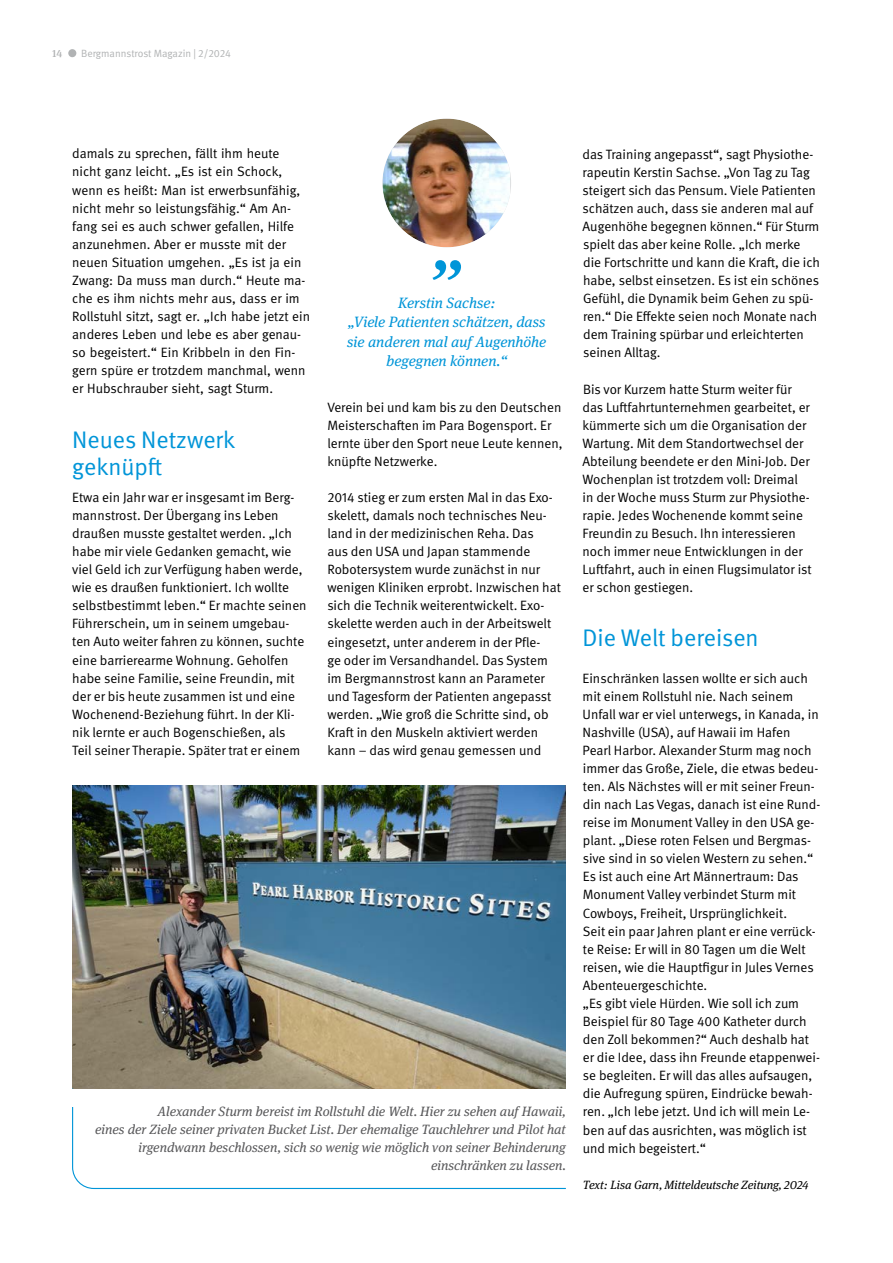
<style>
.page{position:relative;width:893px;height:1263px;background:#fff}
.page>*{position:absolute;margin:0;border:0;box-sizing:border-box;transform-origin:0 0}
.t1{font:24px/27px "DGUV Meta";color:#0095d8}
.t2{font:italic 15px/19.5px "DGUV Meta Serif";color:#0095d8;text-align:center}
.t3{font:13.5px/18.1px "DGUV Meta";color:#000}
.t4{font:italic 13.5px/18px "DGUV Meta Serif";color:#58585a;text-align:right}
.t5{font:italic 12px "DGUV Meta Serif";letter-spacing:-.005em;color:#000}
.t6{font:10.5px "DGUV Meta";letter-spacing:-.005em;color:#b1b3b4}
.t7{font:500 10.5px "DGUV Meta Serif";color:#b1b3b4}
</style>
<div class="page">
<div style="left:68px;top:49px;width:8px;height:8px;background:#b1b3b4;border-radius:50%"></div>
<img style="left:72px;top:785px;width:494px;height:302px">
<svg style="left:72px;top:1087px;width:494px;height:102px"></svg>
<img style="left:383px;top:119px;width:127px;height:128px">
<div style="left:372px;top:108px;width:150px;height:150px;border:10px solid #fff;border-radius:50%"></div>
<svg style="left:432px;top:260px;width:29px;height:20px"></svg>
<div style="left:57px;top:1089px;width:39px;height:17px;background:#fff"></div>
<p class="t7" style="left:52px;top:47px;width:12px">14</p>
<p class="t6" style="left:81px;top:47px;width:151px">Bergmannstrost Magazin | 2/2024</p>
<p class="t3" style="left:72px;top:145px;width:239px">damals zu sprechen, fällt ihm heute nicht ganz leicht. „Es ist ein Schock, wenn es heißt: Man ist erwerbsunfähig, nicht mehr so leistungsfähig.“ Am An&shy;fang sei es auch schwer gefallen, Hilfe anzunehmen. Aber er musste mit der neuen Situation umgehen. „Es ist ja ein Zwang: Da muss man durch.“ Heute ma&shy;che es ihm nichts mehr aus, dass er im Rollstuhl sitzt, sagt er. „Ich habe jetzt ein anderes Leben und lebe es aber genau&shy;so begeistert.“ Ein Kribbeln in den Fin&shy;gern spüre er trotzdem manchmal, wenn er Hubschrauber sieht, sagt Sturm.</p>
<h1 class="t1" style="left:72px;top:426px;width:164px">Neues Netzwerk geknüpft</h1>
<p class="t3" style="left:72px;top:488px;width:236px">Etwa ein Jahr war er insgesamt im Berg&shy;mannstrost. Der Übergang ins Leben draußen musste gestaltet werden. „Ich habe mir viele Gedanken gemacht, wie viel Geld ich zur Verfügung haben werde, wie es draußen funktioniert. Ich wollte selbstbestimmt leben.“ Er machte seinen Führerschein, um in seinem umgebau&shy;ten Auto weiter fahren zu können, suchte eine barrierearme Wohnung. Geholfen habe seine Familie, seine Freundin, mit der er bis heute zusammen ist und eine Wochenend-Beziehung führt. In der Kli&shy;nik lernte er auch Bogenschießen, als Teil seiner Therapie. Später trat er einem</p>
<p class="t2" style="left:347px;top:293px;width:201px">Kerstin Sachse:<br>„Viele Patienten schätzen, dass sie anderen mal auf Augenhöhe begegnen können.“</p>
<p class="t3" style="left:327px;top:398px;width:237px">Verein bei und kam bis zu den Deutschen Meisterschaften im Para Bogensport. Er lernte über den Sport neue Leute kennen, knüpfte Netzwerke.</p>
<p class="t3" style="left:327px;top:488px;width:235px">2014 stieg er zum ersten Mal in das Exo&shy;skelett, damals noch technisches Neu&shy;land in der medizinischen Reha. Das<br>aus den USA und Japan stammende Robotersystem wurde zunächst in nur wenigen Kliniken erprobt. Inzwischen hat sich die Technik weiterentwickelt. Exo&shy;skelette werden auch in der Arbeitswelt eingesetzt, unter anderem in der Pfle-<br>ge oder im Versandhandel. Das System im Bergmannstrost kann an Parameter und Tagesform der Patienten angepasst werden. „Wie groß die Schritte sind, ob Kraft in den Muskeln aktiviert werden kann – das wird genau gemessen und</p>
<p class="t4" style="left:95px;top:1103px;width:472px">Alexander Sturm bereist im Rollstuhl die Welt. Hier zu sehen auf Hawaii,<br>eines der Ziele seiner privaten Bucket List. Der ehemalige Tauchlehrer und Pilot hat irgendwann beschlossen, sich so wenig wie möglich von seiner Behinderung einschränken zu lassen.</p>
<p class="t3" style="left:583px;top:145px;width:239px">das Training angepasst“, sagt Physiothe&shy;rapeutin Kerstin Sachse. „Von Tag zu Tag steigert sich das Pensum. Viele Patienten schätzen auch, dass sie anderen mal auf Augenhöhe begegnen können.“ Für Sturm spielt das aber keine Rolle. „Ich merke die Fortschritte und kann die Kraft, die ich habe, selbst einsetzen. Es ist ein schönes Gefühl, die Dynamik beim Gehen zu spü&shy;ren.“ Die Effekte seien noch Monate nach dem Training spürbar und erleichterten seinen Alltag.</p>
<p class="t3" style="left:583px;top:380px;width:230px">Bis vor Kurzem hatte Sturm weiter für das Luftfahrtunternehmen gearbeitet, er kümmerte sich um die Organisation der Wartung. Mit dem Standortwechsel der Abteilung beendete er den Mini-Job. Der Wochenplan ist trotzdem voll: Dreimal in der Woche muss Sturm zur Physiothe&shy;rapie. Jedes Wochenende kommt seine Freundin zu Besuch. Ihn interessieren noch immer neue Entwicklungen in der Luftfahrt, auch in einen Flugsimulator ist er schon gestiegen.</p>
<h1 class="t1" style="left:583px;top:625px;width:178px">Die Welt bereisen</h1>
<p class="t3" style="left:583px;top:669px;width:239px">Einschränken lassen wollte er sich auch mit einem Rollstuhl nie. Nach seinem Unfall war er viel unterwegs, in Kanada, in Nashville (USA), auf Hawaii im Hafen Pearl Harbor. Alexander Sturm mag noch immer das Große, Ziele, die etwas bedeu&shy;ten. Als Nächstes will er mit seiner Freun&shy;din nach Las Vegas, danach ist eine Rund&shy;reise im Monument Valley in den USA ge&shy;plant. „Diese roten Felsen und Bergmas&shy;sive sind in so vielen Western zu sehen.“ Es ist auch eine Art Männertraum: Das Monument Valley verbindet Sturm mit Cowboys, Freiheit, Ursprünglichkeit.<br>Seit ein paar Jahren plant er eine verrück&shy;te Reise: Er will in 80 Tagen um die Welt reisen, wie die Hauptfigur in Jules Vernes Abenteuergeschichte.<br>„Es gibt viele Hürden. Wie soll ich zum Beispiel für 80 Tage 400 Katheter durch den Zoll bekommen?“ Auch deshalb hat er die Idee, dass ihn Freunde etappenwei&shy;se begleiten. Er will das alles aufsaugen, die Aufregung spüren, Eindrücke bewah&shy;ren. „Ich lebe jetzt. Und ich will mein Le&shy;ben auf das ausrichten, was möglich ist und mich begeistert.“</p>
<p class="t5" style="left:583px;top:1177px;width:227px">Text: Lisa Garn, Mitteldeutsche Zeitung, 2024</p>
</div>
